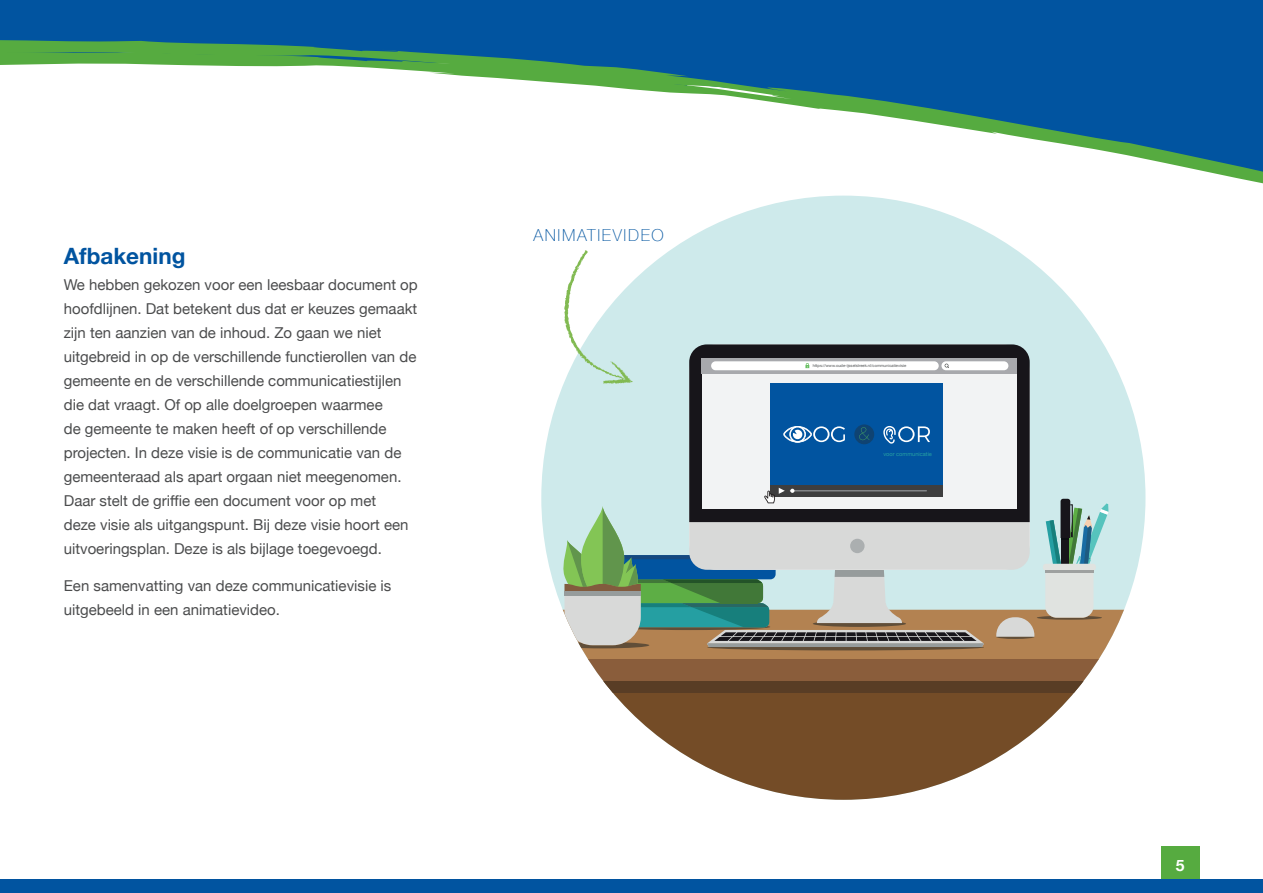
<style>
.page{position:relative;width:1263px;height:893px;background:#fff}
.page>*{position:absolute;margin:0;border:0;box-sizing:border-box;transform-origin:0 0}
.Kop-Blauw-2{font:700 22.5px "Helvetica Neue";color:#0154a0}
.Kop-Blauw-2-2{font:100 16.5px "Helvetica Neue";letter-spacing:.1em;color:#0154a0}
.t1{font:700 15.6px "Helvetica Neue";color:#fff}
.broodtekst{font:15px/24px "Helvetica Neue";color:#4b4c4d}
.t2{font:5.7px "Helvetica Neue";color:#259fa2}
.t3{font:4.05px "Helvetica Neue";color:#535557}
</style>
<div class="page">
<div style="left:0;top:879px;width:1263px;height:14px;background:#0154a0"></div>
<div style="left:1161px;top:846px;width:38px;height:33px;background:#56ab40"></div>
<div style="left:0;top:0;width:1263px;height:40px;background:#0154a0"></div>
<svg style="left:0;top:40px;width:1263px;height:156px"></svg>
<div style="left:541px;top:196px;width:604px;height:604px;background:#ceeaeb;border-radius:50%"></div>
<div style="left:588px;top:659px;width:511px;height:22px;background:#8a5d3b"></div>
<svg style="left:613px;top:693px;width:461px;height:107px;fill:#744c27"></svg>
<div style="left:603px;top:681px;width:481px;height:12px;background:#593d25"></div>
<svg style="left:689px;top:344px;width:341px;height:144px;background:#201e23"></svg>
<div style="left:702px;top:358px;width:315px;height:150px;background:#f2f3f4"></div>
<div style="left:771px;top:384px;width:172px;height:101px;background:#0154a0"></div>
<svg style="left:883px;top:426px;width:47px;height:18px"></svg>
<svg style="left:854px;top:424px;width:20px;height:20px"></svg>
<svg style="left:783px;top:426px;width:62px;height:17px"></svg>
<svg style="left:702px;top:358px;width:315px;height:16px;background:#aaabaf"></svg>
<div style="left:711px;top:361px;width:228px;height:9px;background:#fff;border-radius:4px"></div>
<div style="left:941px;top:361px;width:67px;height:9px;background:#fff;border-radius:4px"></div>
<svg style="left:805px;top:363px;width:4px;height:5px"></svg>
<div style="left:771px;top:485px;width:172px;height:11px;background:#3e3e3f"></div>
<svg style="left:945px;top:364px;width:4px;height:4px"></svg>
<svg style="left:541px;top:488px;width:604px;height:171px"></svg>
<svg style="left:564px;top:250px;width:69px;height:134px"></svg>
<p class="Kop-Blauw-2" style="left:64px;top:239px;width:123px">Afbakening</p>
<p class="broodtekst" style="left:64px;top:273px;width:355px">We hebben gekozen voor een leesbaar document op hoofdlijnen. Dat betekent dus dat er keuzes gemaakt zijn ten aanzien van de inhoud. Zo gaan we niet uitgebreid in op de verschillende functierollen van de gemeente en de verschillende communicatiestijlen die dat vraagt. Of op alle doelgroepen waarmee<br>de gemeente te maken heeft of op verschillende projecten. In deze visie is de communicatie van de gemeenteraad als apart orgaan niet meegenomen.<br>Daar stelt de griffie een document voor op met<br>deze visie als uitgangspunt. Bij deze visie hoort een uitvoeringsplan. Deze is als bijlage toegevoegd.</p>
<p class="broodtekst" style="left:64px;top:575px;width:329px">Een samenvatting van deze communicatievisie is uitgebeeld in een animatievideo.</p>
<p class="Kop-Blauw-2-2" style="left:533px;top:223px;width:132px">ANIMATIEVIDEO</p>
<p class="t3" style="left:813px;top:363px;width:95px">https://www.oude-ijsselstreek.nl/communicatievisie</p>
<p class="t2" style="left:883px;top:450px;width:50px">voor communicatie</p>
<p class="t1" style="left:1176px;top:853px;width:10px">5</p>
</div>
